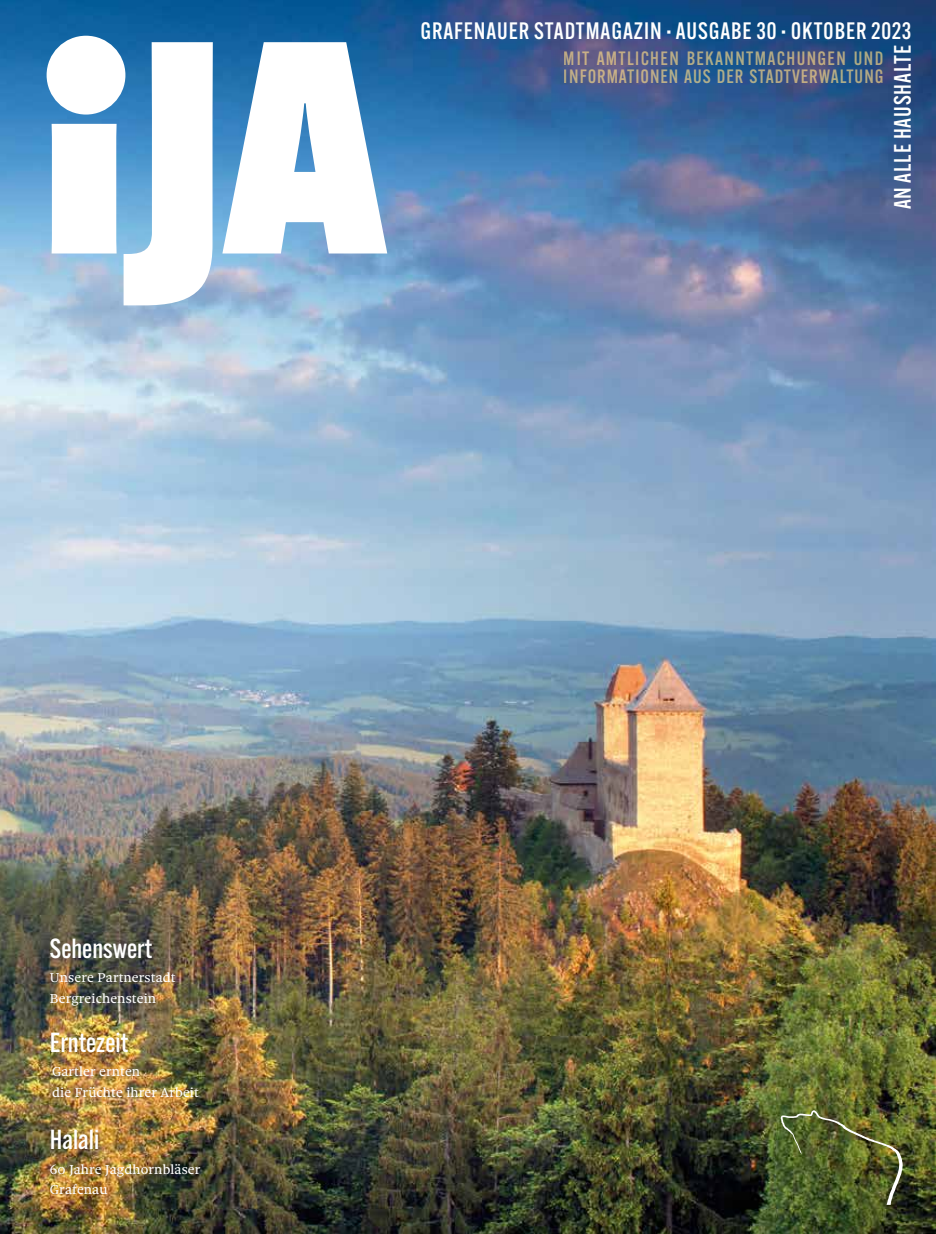
<style>
.page{position:relative;width:936px;height:1234px;background:#fff}
.page>*{position:absolute;margin:0;border:0;box-sizing:border-box;transform-origin:0 0}
.t1{font:500 27px "Alternate Gothic ATF";color:#fff}
.t2{font:500 23.25px "Alternate Gothic ATF";letter-spacing:.04em;color:#fff}
.t3{font:500 18.9px/18.9px "Alternate Gothic ATF";letter-spacing:.06em;color:#ffdd86}
.t4{font:13.8px/20.2px "Sole Serif Text";letter-spacing:.01em;color:#fff}
</style>
<div class="page">
<img style="left:0;top:0;width:935px;height:1233px">
<img style="left:780px;top:1109px;width:122px;height:95px">
<svg style="left:52px;top:124px;width:65px;height:129px"></svg>
<svg style="left:124px;top:42px;width:89px;height:263px"></svg>
<svg style="left:222px;top:42px;width:165px;height:211px"></svg>
<div style="left:47px;top:36px;width:78px;height:78px;background:#fff;border-radius:50%"></div>
<h2 class="t2" style="left:420px;top:16px;width:492px">GRAFENAUER STADTMAGAZIN · AUSGABE 30 · OKTOBER 2023</h2>
<h3 class="t3" style="left:564px;top:48px;width:321px">MIT AMTLICHEN BEKANNTMACHUNGEN UND<br>INFORMATIONEN AUS DER STADTVERWALTUNG</h3>
<h2 class="t2" style="left:887px;top:209px;width:166px;rotate:-90deg">AN ALLE HAUSHALTE</h2>
<h1 class="t1" style="left:50px;top:931px;width:104px">Sehenswert</h1>
<p class="t4" style="left:50px;top:967px;width:127px">Unsere Partnerstadt<br>Bergreichenstein</p>
<h1 class="t1" style="left:50px;top:1025px;width:80px">Erntezeit</h1>
<p class="t4" style="left:52px;top:1061px;width:148px">Gartler ernten<br>die Früchte ihrer Arbeit</p>
<h1 class="t1" style="left:50px;top:1122px;width:51px">Halali</h1>
<p class="t4" style="left:50px;top:1158px;width:152px">60 Jahre Jagdhornbläser<br>Grafenau</p>
</div>
